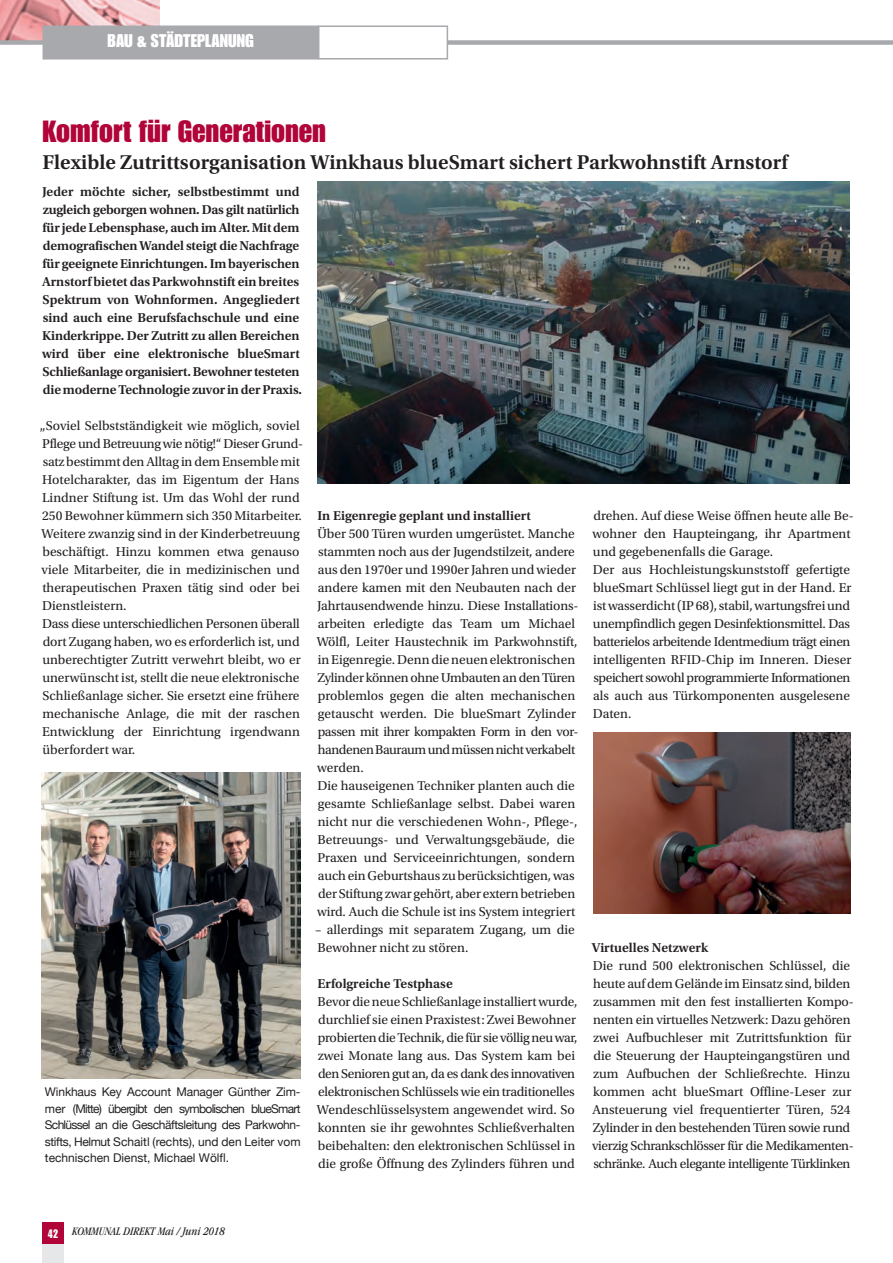
<style>
.page{position:relative;width:893px;height:1263px;background:#fff}
.page>*{position:absolute;margin:0;border:0;box-sizing:border-box;transform-origin:0 0}
.t1{font:30px "Impact URW";color:#b10439}
.t2{font:600 21px "Utopia Std";color:#231f20}
.t3{font:18px "Impact URW";color:#fff}
.t4{font:13.5px/18px "Utopia Std";color:#231f20}
.t5{font:600 13.5px/18px "Utopia Std";letter-spacing:-.01em;color:#231f20}
.t6{font:12px/16.5px "Helvetica Neue";color:#231f20;text-align:justify}
.t7{font:italic condensed 12px "Garamond";color:#231f20}
.s1{font-weight:600}
.s2{font-family:"Impact URW";font-style:normal;font-stretch:normal;color:#fff}
</style>
<div class="page">
<img style="left:0;top:0;width:160px;height:40px">
<div style="left:43px;top:1222px;width:21px;height:22px;background:#b10439"></div>
<div style="left:43px;top:1244px;width:21px;height:19px;background:#e6e7e9"></div>
<div style="left:0;top:40px;width:893px;height:5px;background:#a8a9ad"></div>
<div style="left:43px;top:26px;width:276px;height:34px;background:#a8a9ad;border:2px solid #a8a9ad"></div>
<div style="left:319px;top:26px;width:128px;height:33px;background:#fff"></div>
<div style="left:318px;top:26px;width:130px;height:34px;border:2px solid #a8a9ad"></div>
<img style="left:41px;top:772px;width:260px;height:306px">
<img style="left:317px;top:182px;width:533px;height:301px">
<img style="left:593px;top:733px;width:257px;height:181px">
<h3 class="t3" style="left:108px;top:30px;width:148px">BAU &amp; STÄDTEPLANUNG</h3>
<p class="t1" style="left:43px;top:114px;width:285px">Komfort für Generationen</p>
<p class="t2" style="left:43px;top:151px;width:747px">Flexible Zutrittsorganisation Winkhaus blueSmart sichert Parkwohnstift Arnstorf</p>
<p class="t5" style="left:42px;top:183px;width:262px">Jeder möchte sicher, selbstbestimmt und zugleich geborgen wohnen. Das gilt natürlich für jede Lebensphase, auch im Alter. Mit dem demografischen Wandel steigt die Nachfrage für geeignete Einrichtungen. Im bayerischen Arnstorf bietet das Parkwohnstift ein breites Spektrum von Wohnformen. Angegliedert sind auch eine Berufsfachschule und eine Kinderkrippe. Der Zutritt zu allen Bereichen wird über eine elektronische blueSmart Schließanlage organisiert. Bewohner testeten die moderne Technologie zuvor in der Praxis.</p>
<p class="t4" style="left:40px;top:417px;width:265px">„Soviel Selbstständigkeit wie möglich, soviel Pflege und Betreuung wie nötig!“ Dieser Grund&shy;satz bestimmt den Alltag in dem Ensemble mit Hotelcharakter, das im Eigentum der Hans Lindner Stiftung ist. Um das Wohl der rund 250 Bewohner kümmern sich 350 Mitarbeiter.<br>Weitere zwanzig sind in der Kinderbetreuung beschäftigt. Hinzu kommen etwa genauso viele Mitarbeiter, die in medizinischen und therapeutischen Praxen tätig sind oder bei Dienstleistern.<br>Dass diese unterschiedlichen Personen überall dort Zugang haben, wo es erforderlich ist, und unberechtigter Zutritt verwehrt bleibt, wo er unerwünscht ist, stellt die neue elektronische Schließanlage sicher. Sie ersetzt eine frühere mechanische Anlage, die mit der raschen Entwicklung der Einrichtung irgendwann überfordert war.</p>
<p class="t6" style="left:45px;top:1084px;width:257px">Winkhaus Key Account Manager Günther Zim&shy;mer (Mitte) übergibt den symbolischen blueSmart Schlüssel an die Geschäftsleitung des Parkwohn&shy;stifts, Helmut Schaitl (rechts), und den Leiter vom technischen Dienst, Michael Wölfl.</p>
<p class="t4" style="left:317px;top:507px;width:263px"><span class="s1">In Eigenregie geplant und installiert<br></span>Über 500 Türen wurden umgerüstet. Manche stammten noch aus der Jugendstilzeit, andere aus den 1970er und 1990er Jahren und wieder andere kamen mit den Neubauten nach der Jahrtausendwende hinzu. Diese Installations&shy;arbeiten erledigte das Team um Michael Wölfl, Leiter Haustechnik im Parkwohnstift, in Eigenregie. Denn die neuen elektronischen Zylinder können ohne Umbauten an den Türen problemlos gegen die alten mechanischen getauscht werden. Die blueSmart Zylinder passen mit ihrer kompakten Form in den vor&shy;handenen Bauraum und müssen nicht verkabelt werden.<br>Die hauseigenen Techniker planten auch die gesamte Schließanlage selbst. Dabei waren nicht nur die verschiedenen Wohn-, Pflege-, Betreuungs- und Verwaltungsgebäude, die Praxen und Serviceeinrichtungen, sondern auch ein Geburtshaus zu berücksichtigen, was der Stiftung zwar gehört, aber extern betrieben wird. Auch die Schule ist ins System integriert</p>
<p class="t4" style="left:315px;top:921px;width:261px">– allerdings mit separatem Zugang, um die<br>Bewohner nicht zu stören.</p>
<p class="t4" style="left:317px;top:975px;width:262px"><span class="s1">Erfolgreiche Testphase<br></span>Bevor die neue Schließanlage installiert wurde, durchlief sie einen Praxistest: Zwei Bewohner probierten die Technik, die für sie völlig neu war, zwei Monate lang aus. Das System kam bei den Senioren gut an, da es dank des innovativen elektronischen Schlüssels wie ein traditionelles Wendeschlüsselsystem angewendet wird. So konnten sie ihr gewohntes Schließverhalten beibehalten: den elektronischen Schlüssel in die große Öffnung des Zylinders führen und</p>
<p class="t4" style="left:592px;top:507px;width:263px">drehen. Auf diese Weise öffnen heute alle Be&shy;wohner den Haupteingang, ihr Apartment und gegebenenfalls die Garage.<br>Der aus Hochleistungskunststoff gefertigte blueSmart Schlüssel liegt gut in der Hand. Er ist wasserdicht (IP 68), stabil, wartungsfrei und unempfindlich gegen Desinfektionsmittel. Das batterielos arbeitende Identmedium trägt einen intelligenten RFID-Chip im Inneren. Dieser speichert sowohl programmierte Informationen als auch aus Türkomponenten ausgelesene Daten.</p>
<p class="t4" style="left:592px;top:939px;width:263px"><span class="s1">Virtuelles Netzwerk<br></span>Die rund 500 elektronischen Schlüssel, die heute auf dem Gelände im Einsatz sind, bilden zusammen mit den fest installierten Kompo&shy;nenten ein virtuelles Netzwerk: Dazu gehören zwei Aufbuchleser mit Zutrittsfunktion für die Steuerung der Haupteingangstüren und zum Aufbuchen der Schließrechte. Hinzu kommen acht blueSmart Offline-Leser zur Ansteuerung viel frequentierter Türen, 524<br>Zylinder in den bestehenden Türen sowie rund vierzig Schrankschlösser für die Medikamenten&shy;schränke. Auch elegante intelligente Türklinken</p>
<p class="t7" style="left:48px;top:1224px;width:178px"><span class="s2">42</span> KOMMUNAL DIREKT Mai / Juni 2018</p>
</div>
